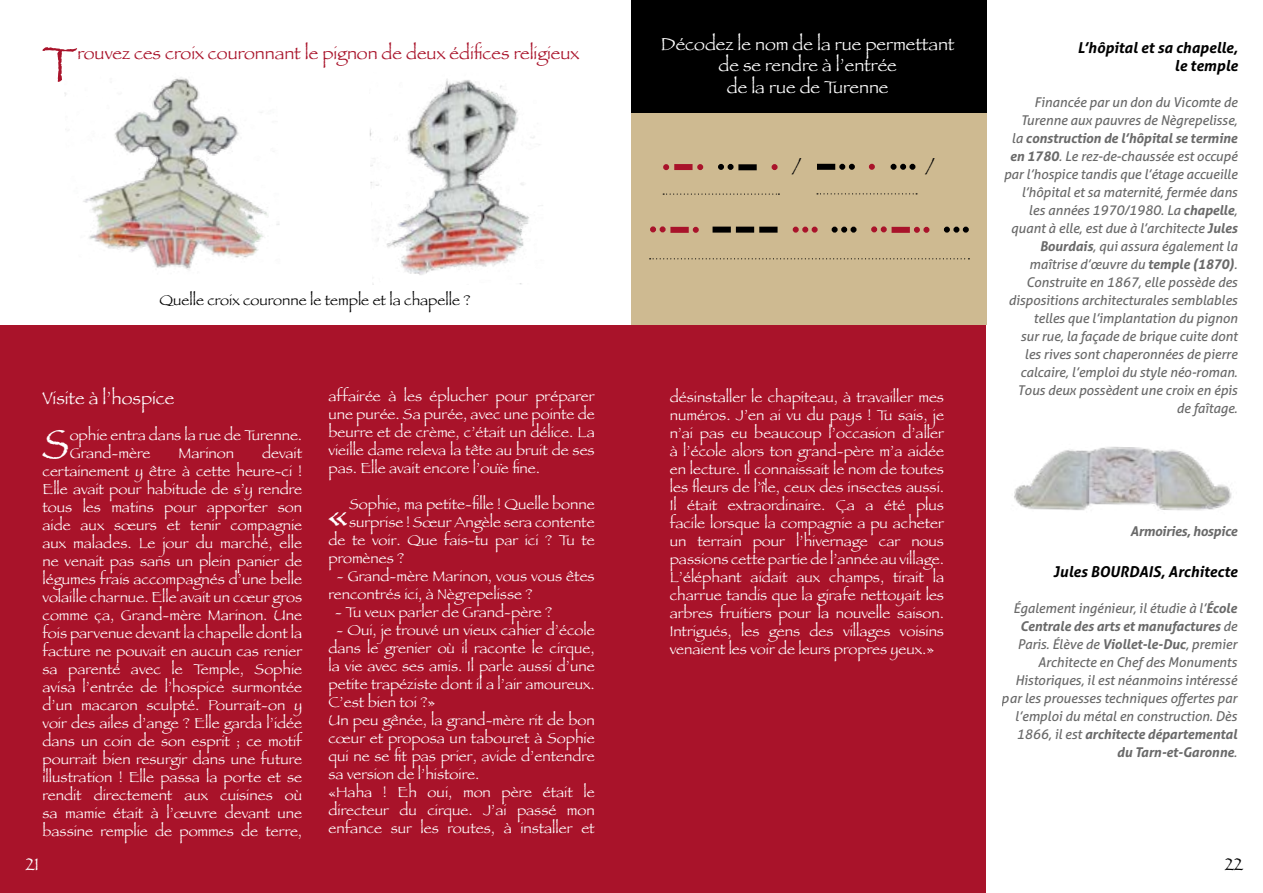
<style>
.page{position:relative;width:1263px;height:893px;background:#fff}
.page>*{position:absolute;margin:0;border:0;box-sizing:border-box;transform-origin:0 0}
.t1{font:50.7px "Papyrus";color:#a9132a}
.t2{font:42.3px "Papyrus";color:#fff}
.t3{font:18px/21.6px "Papyrus";color:#fff;text-align:center}
.t4{font:18px "Papyrus";color:#a9132a}
.t5{font:18px "Papyrus";color:#000}
.t6{font:15px/18px "Papyrus";color:#fff}
.t7{font:italic 700 15px/18px "Aller";color:#000;text-align:right}
.t8{font:15px "Papyrus";color:#000}
.t9{font:italic 13.5px/18px "Aller";letter-spacing:-.01em;color:#000;text-align:right}
.t10{font:italic 700 13.5px "Aller";letter-spacing:-.025em;color:#000}
.s1{font-weight:700}
</style>
<div class="page">
<div style="left:0;top:0;width:631px;height:893px;background:#a9132a"></div>
<div style="left:631px;top:0;width:632px;height:893px;background:#a9132a"></div>
<div style="left:0;top:0;width:986px;height:325px;background:#fff"></div>
<img style="left:64px;top:77px;width:216px;height:193px">
<img style="left:369px;top:79px;width:174px;height:206px">
<div style="left:986px;top:0;width:277px;height:893px;background:#fff"></div>
<div style="left:631px;top:0;width:355px;height:113px;background:#000"></div>
<div style="left:631px;top:113px;width:355px;height:211px;background:#ceba91"></div>
<svg style="left:650px;top:226px;width:16px;height:6px"></svg>
<div style="left:670px;top:227px;width:19px;height:6px;background:#a9132a"></div>
<svg style="left:693px;top:227px;width:6px;height:6px"></svg>
<div style="left:712px;top:227px;width:19px;height:6px;background:#000"></div>
<div style="left:736px;top:227px;width:18px;height:6px;background:#000"></div>
<div style="left:759px;top:227px;width:18px;height:6px;background:#000"></div>
<svg style="left:793px;top:227px;width:25px;height:6px"></svg>
<svg style="left:832px;top:227px;width:24px;height:6px"></svg>
<svg style="left:871px;top:226px;width:16px;height:6px"></svg>
<div style="left:891px;top:227px;width:19px;height:6px;background:#a9132a"></div>
<svg style="left:914px;top:227px;width:15px;height:6px"></svg>
<svg style="left:944px;top:227px;width:25px;height:6px"></svg>
<svg style="left:650px;top:258px;width:319px;height:1px"></svg>
<img style="left:1014px;top:447px;width:218px;height:64px">
<div style="left:674px;top:164px;width:18px;height:6px;background:#a9132a"></div>
<svg style="left:663px;top:164px;width:6px;height:6px"></svg>
<svg style="left:697px;top:164px;width:6px;height:6px"></svg>
<svg style="left:718px;top:164px;width:15px;height:6px"></svg>
<div style="left:738px;top:164px;width:19px;height:6px;background:#000"></div>
<div style="left:771px;top:164px;width:7px;height:6px;border:2px solid #a9132a;border-radius:50%"></div>
<svg style="left:663px;top:194px;width:116px;height:1px"></svg>
<div style="left:817px;top:164px;width:18px;height:6px;background:#000"></div>
<svg style="left:839px;top:164px;width:16px;height:6px"></svg>
<svg style="left:869px;top:164px;width:6px;height:6px"></svg>
<svg style="left:890px;top:164px;width:25px;height:6px"></svg>
<svg style="left:817px;top:193px;width:100px;height:1px"></svg>
<h1 class="t1" style="left:42px;top:34px;width:37px">T</h1>
<p class="t4" style="left:77px;top:43px;width:503px">rouvez ces croix couronnant le pignon de deux édifices religieux</p>
<p class="t8" style="left:159px;top:291px;width:313px">Quelle croix couronne le temple et la chapelle ?</p>
<p class="t3" style="left:43px;top:387px;width:133px">Visite à l’hospice</p>
<h2 class="t2" style="left:42px;top:418px;width:29px">S</h2>
<p class="t6" style="left:70px;top:426px;width:234px">ophie entra dans la rue de Turenne.<br>Grand-mère</p>
<p class="t6" style="left:43px;top:444px;width:261px;text-align:justify;text-indent:220px">devait certainement y être à cette heure-ci !<br>Elle avait pour habitude de s’y rendre tous les matins pour apporter son aide aux sœurs et tenir compagnie aux malades. Le jour du marché, elle ne venait pas sans un plein panier de légumes frais accompagnés d’une belle volaille charnue. Elle avait un cœur gros comme ça, Grand-mère Marinon. Une fois parvenue devant la chapelle dont la facture ne pouvait en aucun cas renier sa parenté avec le Temple, Sophie avisa l’entrée de l’hospice surmontée d’un macaron sculpté. Pourrait-on y voir des ailes d’ange ? Elle garda l’idée dans un coin de son esprit ; ce motif pourrait bien resurgir dans une future illustration ! Elle passa la porte et se rendit directement aux cuisines où sa mamie était à l’œuvre devant une bassine remplie de pommes de terre,</p>
<p class="t6" style="left:179px;top:444px;width:57px">Marinon</p>
<p class="t3" style="left:26px;top:853px;width:15px">21</p>
<p class="t6" style="left:328px;top:387px;width:268px;text-align:justify">affairée à les éplucher pour préparer une purée. Sa purée, avec une pointe de beurre et de crème, c’était un délice. La vieille dame releva la tête au bruit de ses pas. Elle avait encore l’ouïe fine.</p>
<h2 class="t2" style="left:327px;top:488px;width:23px">«</h2>
<p class="t6" style="left:349px;top:495px;width:247px">Sophie, ma petite-fille ! Quelle bonne</p>
<p class="t6" style="left:349px;top:513px;width:247px">surprise ! Sœur Angèle sera contente</p>
<p class="t6" style="left:328px;top:531px;width:268px">de te voir. Que fais-tu par ici ? Tu te</p>
<p class="t6" style="left:328px;top:549px;width:78px">promènes ?</p>
<p class="t6" style="left:328px;top:567px;width:268px;text-indent:8px">- Grand-mère Marinon, vous vous êtes rencontrés ici, à Nègrepelisse ?</p>
<p class="t6" style="left:335px;top:603px;width:218px">- Tu veux parler de Grand-père ?</p>
<p class="t6" style="left:328px;top:621px;width:268px;text-indent:8px">- Oui, je trouvé un vieux cahier d’école dans le grenier où il raconte le cirque, la vie avec ses amis. Il parle aussi d’une petite trapéziste dont il a l’air amoureux.<br>C’est bien toi ?»<br>Un peu gênée, la grand-mère rit de bon cœur et proposa un tabouret à Sophie qui ne se fit pas prier, avide d’entendre sa version de l’histoire.<br>«Haha ! Eh oui, mon père était le directeur du cirque. J’ai passé mon enfance sur les routes, à installer et</p>
<p class="t3" style="left:661px;top:33px;width:295px">Décodez le nom de la rue permettant de se rendre à l’entrée<br>de la rue de Turenne</p>
<p class="t6" style="left:663px;top:42px;width:291px;text-align:center">Pour rejoindre le lieu de recherche, décodez le nom de la place où se trouve un panneau indicateur écrit en langue occitane puis</p>
<p class="t5" style="left:792px;top:155px;width:11px">/</p>
<p class="t5" style="left:925px;top:155px;width:11px">/</p>
<p class="t6" style="left:670px;top:388px;width:276px;text-align:justify">désinstaller le chapiteau, à travailler mes numéros. J’en ai vu du pays ! Tu sais, je n’ai pas eu beaucoup l’occasion d’aller à l’école alors ton grand-père m’a aidée en lecture. Il connaissait le nom de toutes les fleurs de l’île, ceux des insectes aussi.<br>Il était extraordinaire. Ça a été plus facile lorsque la compagnie a pu acheter un terrain pour l’hivernage car nous passions cette partie de l’année au village.<br>L’éléphant aidait aux champs, tirait la charrue tandis que la girafe nettoyait les arbres fruitiers pour la nouvelle saison.<br>Intrigués, les gens des villages voisins venaient les voir de leurs propres yeux.»</p>
<p class="t7" style="left:1077px;top:38px;width:162px">L’hôpital et sa chapelle, le temple</p>
<p class="t9" style="left:1004px;top:93px;width:235px">Financée par un don du Vicomte de Turenne aux pauvres de Nègrepelisse,<br>la <span class="s1">construction de l’hôpital se termine en 1780</span>. Le rez-de-chaussée est occupé par l’hospice tandis que l’étage accueille l’hôpital et sa maternité, fermée dans les années 1970/1980. La <span class="s1">chapelle</span>, quant à elle, est due à l’architecte <span class="s1">Jules Bourdais</span>, qui assura également la maîtrise d’œuvre du <span class="s1">temple (1870)</span>.<br>Construite en 1867, elle possède des dispositions architecturales semblables telles que l’implantation du pignon<br>sur rue, la façade de brique cuite dont les rives sont chaperonnées de pierre calcaire, l’emploi du style néo-roman.<br>Tous deux possèdent une croix en épis de faîtage.</p>
<p class="t10" style="left:1130px;top:522px;width:109px">Armoiries, hospice</p>
<p class="t7" style="left:1053px;top:562px;width:186px">Jules BOURDAIS, Architecte</p>
<p class="t9" style="left:1002px;top:599px;width:237px">Également ingénieur, il étudie à l’<span class="s1">École Centrale des arts et manufactures</span> de Paris. Élève de <span class="s1">Viollet-le-Duc</span>, premier Architecte en Chef des Monuments Historiques, il est néanmoins intéressé par les prouesses techniques offertes par l’emploi du métal en construction. Dès 1866, il est <span class="s1">architecte départemental du Tarn-et-Garonne</span>.</p>
<p class="t5" style="left:1225px;top:853px;width:20px">22</p>
</div>
